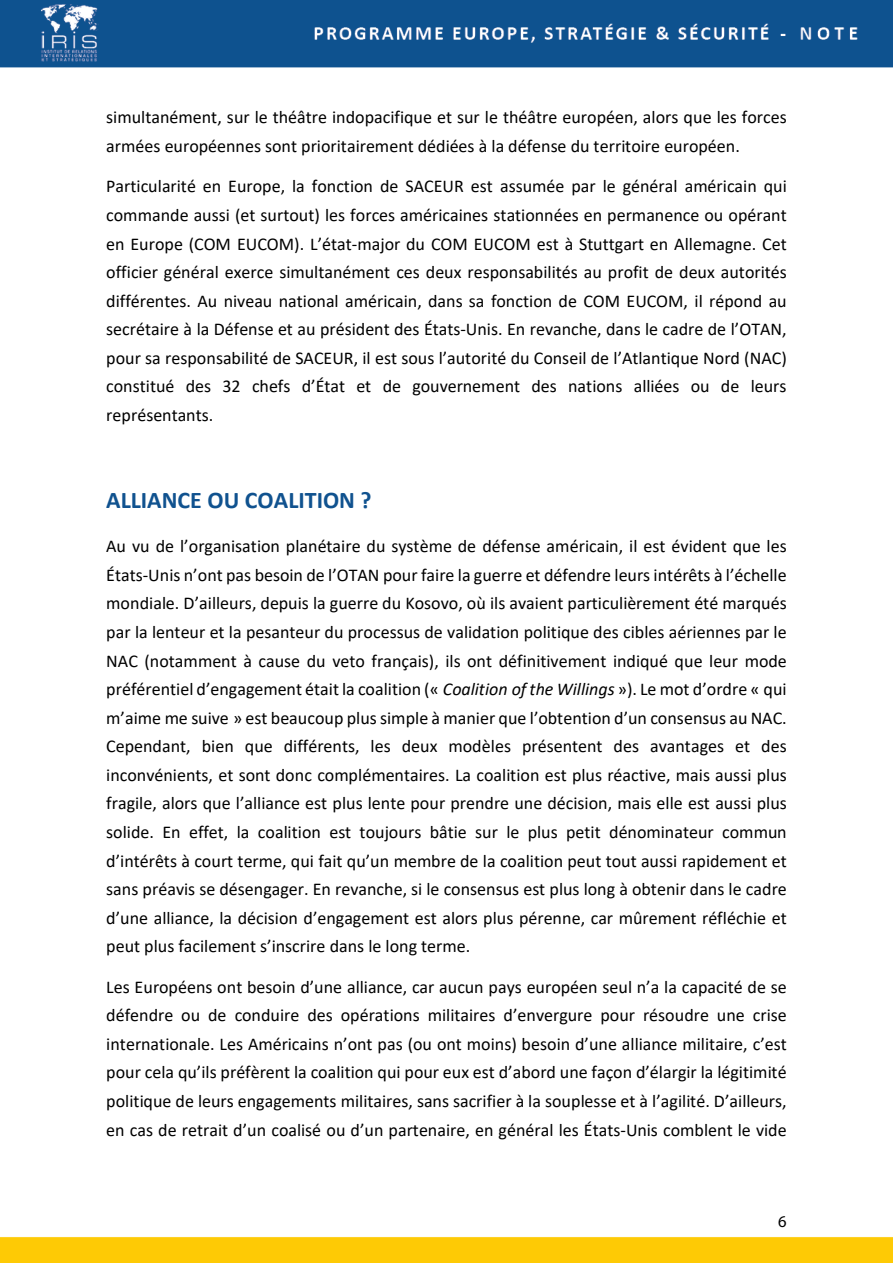
<style>
.page{position:relative;width:893px;height:1263px;background:#fff}
.page>*{position:absolute;margin:0;border:0;box-sizing:border-box;transform-origin:0 0}
.t1{font:700 24px "Calibri";color:#10528f}
.t2{font:18px/28.5px "Calibri";color:#000;text-align:justify}
.t3{font:16.5px "Myriad Pro";color:#000}
.s1{font-style:italic}
</style>
<div class="page">
<img style="left:0;top:0;width:893px;height:1263px">
<p class="t2" style="left:106px;top:103px;width:682px">simultanément, sur le théâtre indopacifique et sur le théâtre européen, alors que les forces armées européennes sont prioritairement dédiées à la défense du territoire européen.</p>
<p class="t2" style="left:106px;top:172px;width:682px">Particularité en Europe, la fonction de SACEUR est assumée par le général américain qui commande aussi (et surtout) les forces américaines stationnées en permanence ou opérant en Europe (COM EUCOM). L’état-major du COM EUCOM est à Stuttgart en Allemagne. Cet officier général exerce simultanément ces deux responsabilités au profit de deux autorités différentes. Au niveau national américain, dans sa fonction de COM EUCOM, il répond au secrétaire à la Défense et au président des États-Unis. En revanche, dans le cadre de l’OTAN, pour sa responsabilité de SACEUR, il est sous l’autorité du Conseil de l’Atlantique Nord (NAC) constitué des 32 chefs d’État et de gouvernement des nations alliées ou de leurs représentants.</p>
<h1 class="t1" style="left:106px;top:483px;width:267px">ALLIANCE OU COALITION ?</h1>
<p class="t2" style="left:106px;top:532px;width:682px">Au vu de l’organisation planétaire du système de défense américain, il est évident que les États-Unis n’ont pas besoin de l’OTAN pour faire la guerre et défendre leurs intérêts à l’échelle mondiale. D’ailleurs, depuis la guerre du Kosovo, où ils avaient particulièrement été marqués par la lenteur et la pesanteur du processus de validation politique des cibles aériennes par le NAC (notamment à cause du veto français), ils ont définitivement indiqué que leur mode préférentiel d’engagement était la coalition (« <span class="s1">Coalition of the Willings</span> »). Le mot d’ordre « qui m’aime me suive » est beaucoup plus simple à manier que l’obtention d’un consensus au NAC.<br>Cependant, bien que différents, les deux modèles présentent des avantages et des inconvénients, et sont donc complémentaires. La coalition est plus réactive, mais aussi plus fragile, alors que l’alliance est plus lente pour prendre une décision, mais elle est aussi plus solide. En effet, la coalition est toujours bâtie sur le plus petit dénominateur commun d’intérêts à court terme, qui fait qu’un membre de la coalition peut tout aussi rapidement et sans préavis se désengager. En revanche, si le consensus est plus long à obtenir dans le cadre d’une alliance, la décision d’engagement est alors plus pérenne, car mûrement réfléchie et peut plus facilement s’inscrire dans le long terme.</p>
<p class="t2" style="left:106px;top:972px;width:682px">Les Européens ont besoin d’une alliance, car aucun pays européen seul n’a la capacité de se défendre ou de conduire des opérations militaires d’envergure pour résoudre une crise internationale. Les Américains n’ont pas (ou ont moins) besoin d’une alliance militaire, c’est pour cela qu’ils préfèrent la coalition qui pour eux est d’abord une façon d’élargir la légitimité politique de leurs engagements militaires, sans sacrifier à la souplesse et à l’agilité. D’ailleurs, en cas de retrait d’un coalisé ou d’un partenaire, en général les États-Unis comblent le vide</p>
<p class="t3" style="left:778px;top:1211px;width:10px">6</p>
</div>
